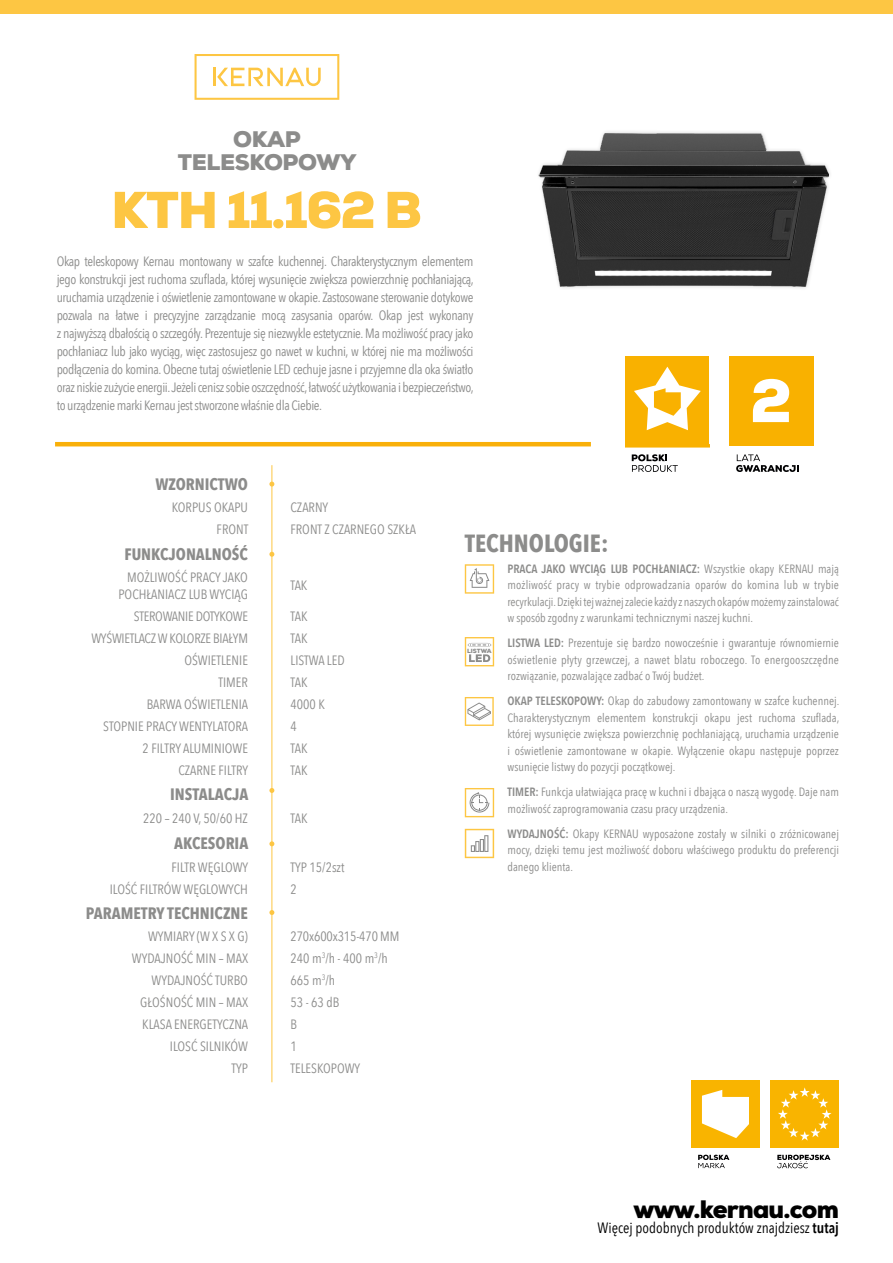
<style>
.page{position:relative;width:893px;height:1263px;background:#fff}
.page>*{position:absolute;margin:0;border:0;box-sizing:border-box;transform-origin:0 0}
.t1{font:900 51.6px "Nexa";letter-spacing:-.04em;color:#fdc643}
.t2{font:900 25.2px "Nexa";letter-spacing:-.03em;color:#000}
.t3{font:700 24.75px "Avenir Next Condensed";color:#8c8c8b}
.t4{font:900 22.5px/22.5px "Nexa";letter-spacing:-.015em;color:#8c8c8b;text-align:center}
.t5{font:700 16.5px "Avenir Next Condensed";color:#8c8c8b}
.t6{font:15px "Avenir Next Condensed";color:#000}
.t7{font:13.5px/18px "Avenir Next Condensed";color:#8c8c8b;text-align:justify}
.t8{font:13.5px "Avenir Next Condensed";letter-spacing:-.02em;color:#8c8c8b}
.t9{font:12px/16.5px "Avenir Next Condensed";color:#8c8c8b;text-align:justify}
.t10{font:900 6px "Nexa";color:#8c8c8b}
.s1{font-weight:600}
</style>
<div class="page">
<div style="left:0;top:0;width:893px;height:14px;background:#fdc643"></div>
<div style="left:536px;top:129px;width:297px;height:162px;background:#000;opacity:.2"></div>
<img style="left:539px;top:133px;width:289px;height:153px">
<hr style="left:272px;top:465px;width:1px;height:617px;background:#fdc643">
<svg style="left:465px;top:788px;width:29px;height:29px"></svg>
<svg style="left:465px;top:829px;width:29px;height:29px"></svg>
<svg style="left:465px;top:564px;width:29px;height:30px"></svg>
<svg style="left:465px;top:697px;width:29px;height:29px"></svg>
<svg style="left:269px;top:552px;width:5px;height:5px"></svg>
<svg style="left:269px;top:482px;width:5px;height:4px"></svg>
<svg style="left:269px;top:788px;width:5px;height:5px"></svg>
<svg style="left:269px;top:841px;width:5px;height:5px"></svg>
<svg style="left:269px;top:910px;width:5px;height:5px"></svg>
<svg style="left:465px;top:637px;width:29px;height:29px"></svg>
<svg style="left:736px;top:454px;width:63px;height:18px"></svg>
<div style="left:730px;top:357px;width:83px;height:89px;background:#f9b100"></div>
<svg style="left:753px;top:379px;width:36px;height:43px"></svg>
<div style="left:626px;top:357px;width:83px;height:89px;background:#f9b100"></div>
<svg style="left:634px;top:367px;width:67px;height:63px"></svg>
<svg style="left:626px;top:446px;width:83px;height:26px"></svg>
<hr style="left:55px;top:442px;width:536px;height:4px;background:#f9b009">
<div style="left:770px;top:1080px;width:69px;height:68px;background:#f9b400"></div>
<svg style="left:778px;top:1087px;width:54px;height:53px"></svg>
<svg style="left:777px;top:1155px;width:53px;height:13px"></svg>
<div style="left:691px;top:1080px;width:69px;height:68px;background:#f9b400"></div>
<svg style="left:698px;top:1155px;width:31px;height:13px"></svg>
<svg style="left:702px;top:1090px;width:47px;height:48px"></svg>
<svg style="left:195px;top:54px;width:144px;height:46px"></svg>
<hr style="left:213px;top:68px;width:3px;height:18px;background:#fdc643">
<h3 class="t4" style="left:178px;top:128px;width:180px">OKAP<br>TELESKOPOWY</h3>
<h1 class="t1" style="left:111px;top:177px;width:312px">KTH 11.162 B</h1>
<p class="t7" style="left:57px;top:252px;width:419px">Okap teleskopowy Kernau montowany w szafce kuchennej. Charakterystycznym elementem jego konstrukcji jest ruchoma szuflada, której wysunięcie zwiększa powierzchnię pochłaniającą, uruchamia urządzenie i oświetlenie zamontowane w okapie. Zastosowane sterowanie dotykowe pozwala na łatwe i precyzyjne zarządzanie mocą zasysania oparów. Okap jest wykonany z najwyższą dbałością o szczegóły. Prezentuje się niezwykle estetycznie. Ma możliwość pracy jako pochłaniacz lub jako wyciąg, więc zastosujesz go nawet w kuchni, w której nie ma możliwości podłączenia do komina. Obecne tutaj oświetlenie LED cechuje jasne i przyjemne dla oka światło oraz niskie zużycie energii. Jeżeli cenisz sobie oszczędność, łatwość użytkowania i bezpieczeństwo, to urządzenie marki Kernau jest stworzone właśnie dla Ciebie.</p>
<p class="t5" style="left:155px;top:474px;width:94px">WZORNICTWO</p>
<p class="t7" style="left:172px;top:497px;width:78px">KORPUS OKAPU</p>
<p class="t7" style="left:291px;top:497px;width:39px">CZARNY</p>
<p class="t7" style="left:217px;top:519px;width:33px">FRONT</p>
<p class="t7" style="left:291px;top:519px;width:127px">FRONT Z CZARNEGO SZKŁA</p>
<p class="t5" style="left:125px;top:544px;width:125px">FUNKCJONALNOŚĆ</p>
<p class="t7" style="left:118px;top:569px;width:131px;line-height:16.2px;text-align:right">MOŻLIWOŚĆ PRACY JAKO<br>POCHŁANIACZ LUB WYCIĄG</p>
<p class="t7" style="left:290px;top:576px;width:18px">TAK</p>
<p class="t8" style="left:134px;top:604px;width:116px">STEROWANIE DOTYKOWE</p>
<p class="t7" style="left:290px;top:606px;width:19px">TAK</p>
<p class="t8" style="left:91px;top:626px;width:158px">WYŚWIETLACZ W KOLORZE BIAŁYM</p>
<p class="t7" style="left:290px;top:628px;width:19px">TAK</p>
<p class="t7" style="left:184px;top:650px;width:65px">OŚWIETLENIE</p>
<p class="t7" style="left:290px;top:650px;width:56px">LISTWA LED</p>
<p class="t7" style="left:219px;top:672px;width:31px">TIMER</p>
<p class="t7" style="left:290px;top:672px;width:19px">TAK</p>
<p class="t7" style="left:147px;top:694px;width:103px">BARWA OŚWIETLENIA</p>
<p class="t7" style="left:290px;top:694px;width:36px">4000 K</p>
<p class="t7" style="left:103px;top:716px;width:146px">STOPNIE PRACY WENTYLATORA</p>
<p class="t7" style="left:290px;top:716px;width:8px">4</p>
<p class="t7" style="left:143px;top:738px;width:107px">2 FILTRY ALUMINIOWE</p>
<p class="t7" style="left:290px;top:738px;width:19px">TAK</p>
<p class="t7" style="left:178px;top:760px;width:71px">CZARNE FILTRY</p>
<p class="t7" style="left:290px;top:760px;width:19px">TAK</p>
<p class="t5" style="left:170px;top:784px;width:80px">INSTALACJA</p>
<p class="t7" style="left:143px;top:809px;width:106px">220 – 240 V, 50/60 HZ</p>
<p class="t7" style="left:290px;top:809px;width:19px">TAK</p>
<p class="t5" style="left:174px;top:833px;width:76px">AKCESORIA</p>
<p class="t7" style="left:172px;top:857px;width:78px">FILTR WĘGLOWY</p>
<p class="t7" style="left:291px;top:857px;width:55px">TYP 15/2szt</p>
<p class="t7" style="left:110px;top:879px;width:140px">ILOŚĆ FILTRÓW WĘGLOWYCH</p>
<p class="t7" style="left:291px;top:879px;width:8px">2</p>
<p class="t5" style="left:86px;top:903px;width:164px">PARAMETRY TECHNICZNE</p>
<p class="t7" style="left:148px;top:926px;width:101px">WYMIARY (W X S X G)</p>
<p class="t7" style="left:291px;top:926px;width:111px">270x600x315-470 MM</p>
<p class="t7" style="left:132px;top:948px;width:118px">WYDAJNOŚĆ MIN – MAX</p>
<p class="t7" style="left:291px;top:948px;width:99px">240 m<sup>3</sup>/h - 400 m<sup>3</sup>/h</p>
<p class="t7" style="left:152px;top:970px;width:98px">WYDAJNOŚĆ TURBO</p>
<p class="t7" style="left:291px;top:970px;width:46px">665 m<sup>3</sup>/h</p>
<p class="t7" style="left:140px;top:992px;width:109px">GŁOŚNOŚĆ MIN – MAX</p>
<p class="t7" style="left:290px;top:992px;width:50px">53 - 63 dB</p>
<p class="t7" style="left:142px;top:1014px;width:107px">KLASA ENERGETYCZNA</p>
<p class="t7" style="left:290px;top:1014px;width:8px">B</p>
<p class="t7" style="left:170px;top:1036px;width:80px">ILOSĆ SILNIKÓW</p>
<p class="t7" style="left:290px;top:1036px;width:8px">1</p>
<p class="t7" style="left:231px;top:1058px;width:18px">TYP</p>
<p class="t7" style="left:290px;top:1058px;width:71px">TELESKOPOWY</p>
<h3 class="t3" style="left:465px;top:528px;width:145px">TECHNOLOGIE:</h3>
<p class="t10" style="left:467px;top:647px;width:26px">LISTWA</p>
<p class="t9" style="left:507px;top:560px;width:333px"><span class="s1">PRACA JAKO WYCIĄG LUB POCHŁANIACZ:</span> Wszystkie okapy KERNAU mają możliwość pracy w trybie odprowadzania oparów do komina lub w trybie recyrkulacji. Dzięki tej ważnej zalecie każdy z naszych okapów możemy zainstalować w sposób zgodny z warunkami technicznymi naszej kuchni.</p>
<p class="t9" style="left:507px;top:634px;width:333px"><span class="s1">LISTWA LED:</span> Prezentuje się bardzo nowocześnie i gwarantuje równomiernie oświetlenie płyty grzewczej, a nawet blatu roboczego. To energooszczędne rozwiązanie, pozwalające zadbać o Twój budżet.</p>
<p class="t9" style="left:507px;top:692px;width:333px"><span class="s1">OKAP TELESKOPOWY:</span> Okap do zabudowy zamontowany w szafce kuchennej.<br>Charakterystycznym elementem konstrukcji okapu jest ruchoma szuflada, której wysunięcie zwiększa powierzchnię pochłaniającą, uruchamia urządzenie i oświetlenie zamontowane w okapie. Wyłączenie okapu następuje poprzez wsunięcie listwy do pozycji początkowej.</p>
<p class="t9" style="left:507px;top:783px;width:333px"><span class="s1">TIMER:</span> Funkcja ułatwiająca pracę w kuchni i dbająca o naszą wygodę. Daje nam możliwość zaprogramowania czasu pracy urządzenia.</p>
<p class="t9" style="left:507px;top:825px;width:333px"><span class="s1">WYDAJNOŚĆ:</span> Okapy KERNAU wyposażone zostały w silniki o zróżnicowanej mocy, dzięki temu jest możliwość doboru właściwego produktu do preferencji danego klienta.</p>
<h2 class="t2" style="left:633px;top:1193px;width:207px">www.kernau.com</h2>
<p class="t6" style="left:598px;top:1215px;width:243px">Więcej podobnych produktów znajdziesz <span class="s1">tutaj</span></p>
</div>
